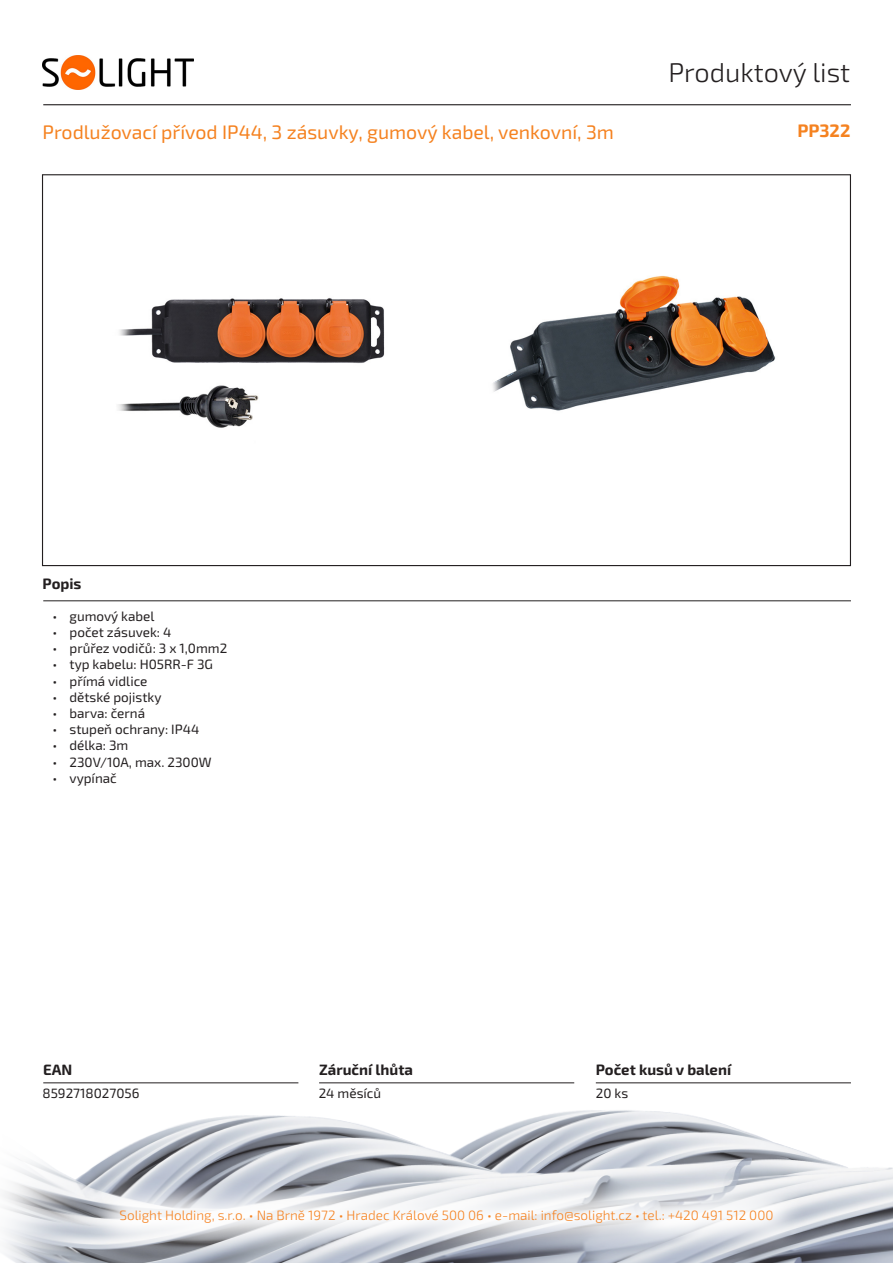
<style>
.page{position:relative;width:893px;height:1263px;background:#fff}
.page>*{position:absolute;margin:0;border:0;box-sizing:border-box;transform-origin:0 0}
.t1{font:300 27px "Exo 2.0";color:#231f20}
.t2{font:19.5px "Exo 2.0";color:#f58220}
.Kód_produktu{font:700 18px "Exo 2.0";color:#f58220}
.t3{font:700 15px "Exo 2.0";color:#231f20}
.t4{font:13.5px "Exo 2.0";color:#231f20}
.t5{font:300 13.5px "Exo 2.0";color:#f58220}
</style>
<div class="page">
<img style="left:3px;top:1082px;width:890px;height:181px">
<hr style="left:43px;top:104px;width:808px;height:1px;background:#231f20">
<hr style="left:43px;top:600px;width:808px;height:1px;background:#231f20">
<hr style="left:596px;top:1082px;width:255px;height:1px;background:#231f20">
<hr style="left:319px;top:1082px;width:255px;height:1px;background:#231f20">
<hr style="left:43px;top:1082px;width:255px;height:1px;background:#231f20">
<svg style="left:85px;top:1174px;width:723px;height:84px"></svg>
<img style="left:43px;top:55px;width:150px;height:34px">
<img style="left:118px;top:298px;width:267px;height:130px">
<img style="left:493px;top:276px;width:282px;height:135px">
<h1 class="t1" style="left:668px;top:57px;width:183px">Produktový list</h1>
<p class="t2" style="left:43px;top:120px;width:573px">Prodlužovací přívod IP44, 3 zásuvky, gumový kabel, venkovní, 3m</p>
<p class="Kód_produktu" style="left:797px;top:120px;width:55px">PP322</p>
<p class="t3" style="left:43px;top:575px;width:40px">Popis</p>
<p class="t4" style="left:53px;top:608px;width:103px">• gumový kabel</p>
<p class="t4" style="left:53px;top:624px;width:120px">• počet zásuvek: 4</p>
<p class="t4" style="left:53px;top:640px;width:176px">• průřez vodičů: 3 x 1,0mm2</p>
<p class="t4" style="left:53px;top:657px;width:162px">• typ kabelu: H05RR-F 3G</p>
<p class="t4" style="left:53px;top:673px;width:96px">• přímá vidlice</p>
<p class="t4" style="left:53px;top:689px;width:111px">• dětské pojistky</p>
<p class="t4" style="left:53px;top:705px;width:94px">• barva: černá</p>
<p class="t4" style="left:53px;top:721px;width:148px">• stupeň ochrany: IP44</p>
<p class="t4" style="left:53px;top:738px;width:77px">• délka: 3m</p>
<p class="t4" style="left:53px;top:754px;width:161px">• 230V/10A, max. 2300W</p>
<p class="t4" style="left:53px;top:770px;width:66px">• vypínač</p>
<p class="t3" style="left:43px;top:1060px;width:31px">EAN</p>
<p class="t3" style="left:319px;top:1060px;width:95px">Záruční lhůta</p>
<p class="t3" style="left:596px;top:1060px;width:137px">Počet kusů v balení</p>
<p class="t4" style="left:43px;top:1085px;width:98px">8592718027056</p>
<p class="t4" style="left:319px;top:1085px;width:64px">24 měsíců</p>
<p class="t4" style="left:596px;top:1085px;width:34px">20 ks</p>
<p class="t5" style="left:120px;top:1208px;width:655px">Solight Holding, s.r.o. • Na Brně 1972 • Hradec Králové 500 06 • e-mail: info@solight.cz • tel.: +420 491 512 000</p>
</div>
